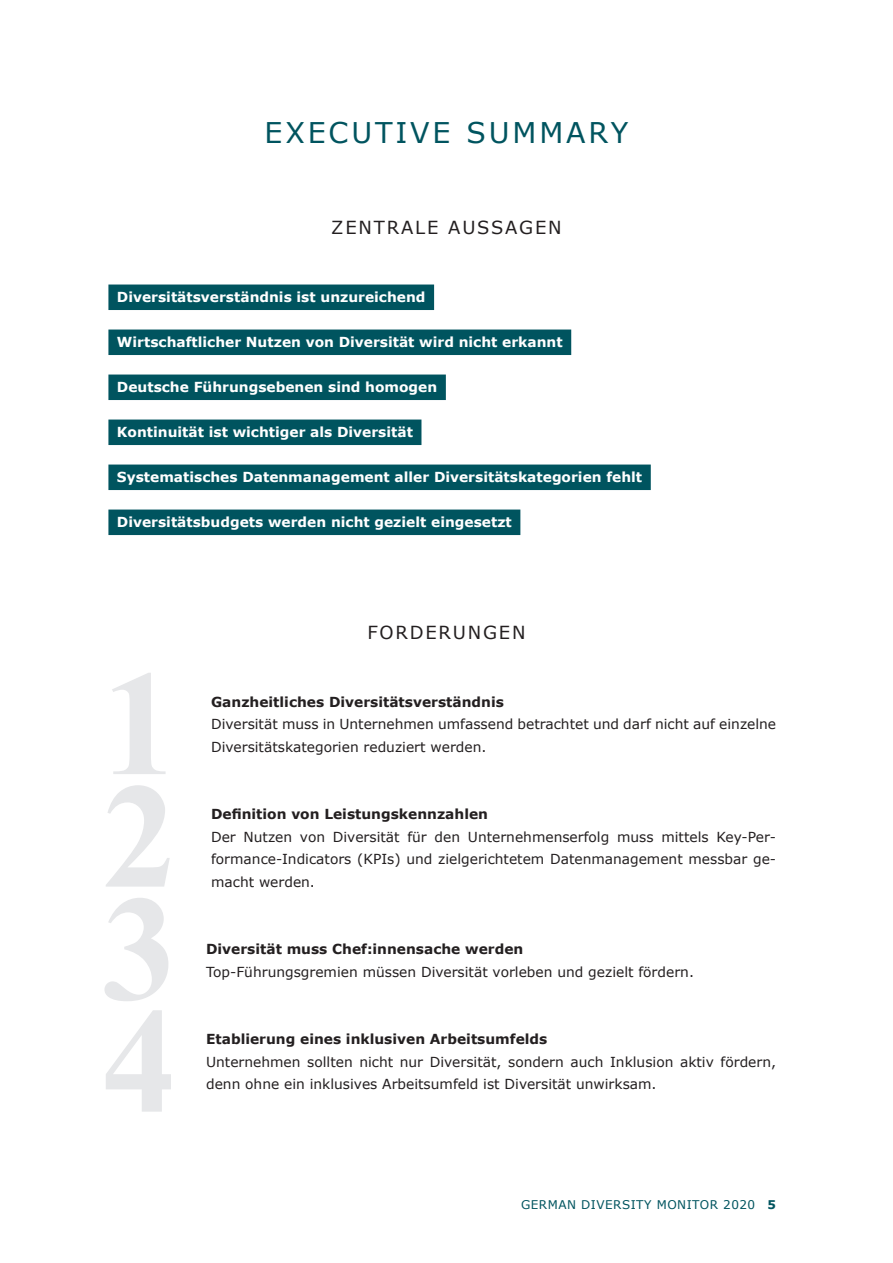
<style>
.page{position:relative;width:893px;height:1263px;background:#fff}
.page>*{position:absolute;margin:0;border:0;box-sizing:border-box;transform-origin:0 0}
.t1{font:700 150px/112.5px "Times New Roman";color:#e6e7e9;text-align:justify}
.t2{font:28.5px "Verdana";letter-spacing:.1em;color:#00545f}
.t3{font:18px "Verdana";letter-spacing:.1em;color:#231f20}
.t4{font:13.8px/22.5px "Verdana";color:#231f20}
.t5{font:700 13.8px "Verdana";color:#fff}
.t6{font:700 13.8px "Verdana";color:#231f20}
.t7{font:12px "Verdana";letter-spacing:.04em;color:#00545f}
.s1{font-weight:700}
</style>
<div class="page">
<div style="left:108px;top:284px;width:326px;height:26px;background:#00545f"></div>
<div style="left:108px;top:329px;width:463px;height:26px;background:#00545f"></div>
<div style="left:108px;top:374px;width:338px;height:26px;background:#00545f"></div>
<div style="left:108px;top:419px;width:313px;height:26px;background:#00545f"></div>
<div style="left:108px;top:464px;width:543px;height:26px;background:#00545f"></div>
<div style="left:108px;top:509px;width:412px;height:26px;background:#00545f"></div>
<h2 class="t2" style="left:264px;top:115px;width:365px">EXECUTIVE SUMMARY</h2>
<h3 class="t3" style="left:331px;top:216px;width:232px">ZENTRALE AUSSAGEN</h3>
<p class="t5" style="left:117px;top:288px;width:310px">Diversitätsverständnis ist unzureichend</p>
<p class="t5" style="left:117px;top:333px;width:447px">Wirtschaftlicher Nutzen von Diversität wird nicht erkannt</p>
<p class="t5" style="left:117px;top:378px;width:322px">Deutsche Führungsebenen sind homogen</p>
<p class="t5" style="left:117px;top:423px;width:298px">Kontinuität ist wichtiger als Diversität</p>
<p class="t5" style="left:117px;top:468px;width:527px">Systematisches Datenmanagement aller Diversitätskategorien fehlt</p>
<p class="t5" style="left:117px;top:513px;width:396px">Diversitätsbudgets werden nicht gezielt eingesetzt</p>
<h1 class="t1" style="left:102px;top:664px;width:76px">1<br>2<br>3<br>4</h1>
<h3 class="t3" style="left:367px;top:621px;width:160px">FORDERUNGEN</h3>
<p class="t6" style="left:211px;top:693px;width:294px">Ganzheitliches Diversitätsverständnis</p>
<p class="t4" style="left:211px;top:713px;width:567px">Diversität muss in Unternehmen umfassend betrachtet und darf nicht auf einzelne<br>Diversitätskategorien reduziert werden.</p>
<p class="t6" style="left:211px;top:805px;width:278px">Definition von Leistungskennzahlen</p>
<p class="t4" style="left:211px;top:825px;width:566px;text-align:justify">Der Nutzen von Diversität für den Unternehmenserfolg muss mittels Key-Per&shy;formance-Indicators (KPIs) und zielgerichtetem Datenmanagement messbar ge&shy;macht werden.</p>
<p class="t6" style="left:206px;top:940px;width:319px">Diversität muss Chef:innensache werden</p>
<p class="t4" style="left:206px;top:960px;width:489px">Top-Führungsgremien müssen Diversität vorleben und gezielt fördern.</p>
<p class="t6" style="left:206px;top:1030px;width:343px">Etablierung eines inklusiven Arbeitsumfelds</p>
<p class="t4" style="left:206px;top:1050px;width:571px">Unternehmen sollten nicht nur Diversität, sondern auch Inklusion aktiv fördern, denn ohne ein inklusives Arbeitsumfeld ist Diversität unwirksam.</p>
<p class="t7" style="left:521px;top:1197px;width:256px">GERMAN DIVERSITY MONITOR 2020 <span class="s1">5</span></p>
</div>
